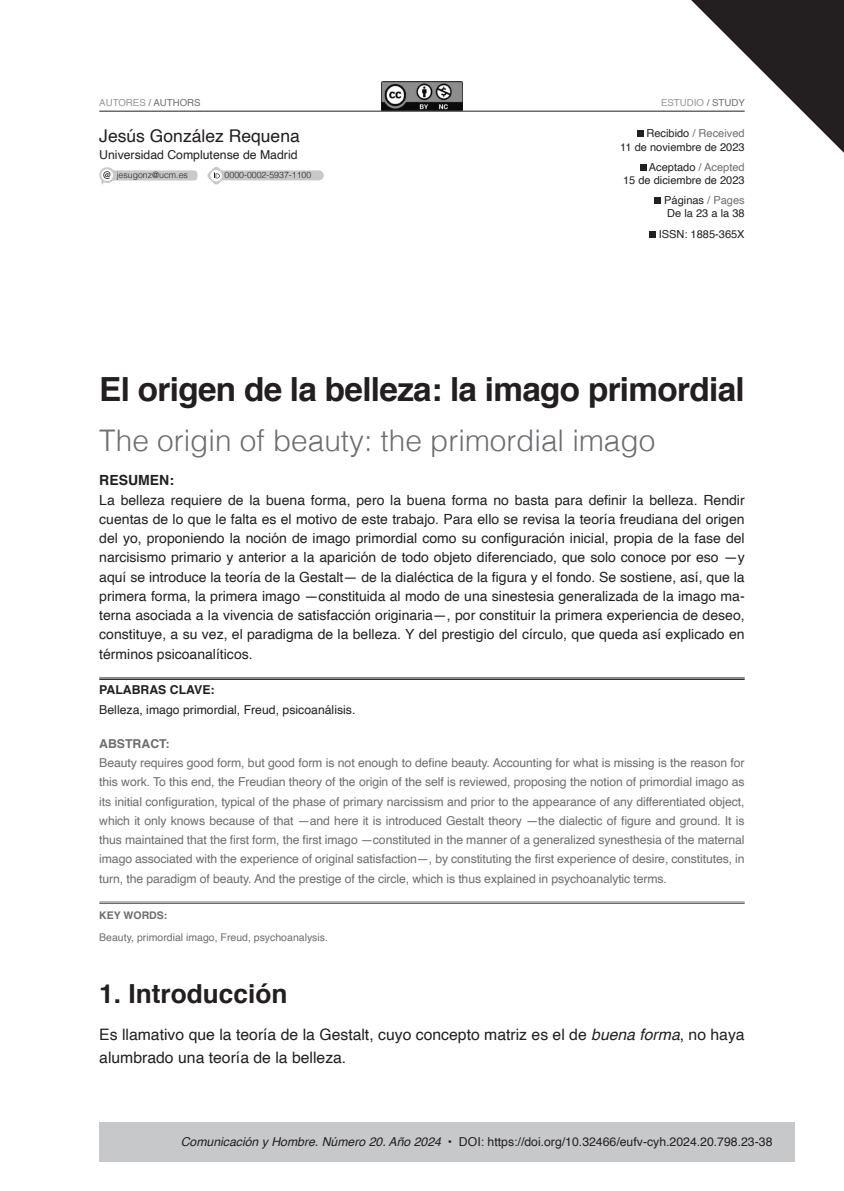
<style>
.page{position:relative;width:844px;height:1191px;background:#fff}
.page>*{position:absolute;margin:0;border:0;box-sizing:border-box;transform-origin:0 0}
.titulo_capitulo{font:700 33.25px "Helvetica";letter-spacing:-.02em;color:#231f20}
.title_capitulo{font:300 29.75px "Helvetica";color:#6c6d70}
.primer_ladillo{font:700 26.25px "Helvetica";color:#231f20}
.AutorEstudios{font:17.5px "Helvetica";color:#231f20}
.texto_primer_parrafo{font:15.75px/22.8px "Helvetica";color:#231f20}
.inicio_resumen{font:14px/19.2px "Helvetica";color:#231f20;text-align:justify}
.inicio_resumen-2{font:700 14px "Helvetica";color:#231f20}
.inicio_abstract{font:12.25px/19.2px "Helvetica";letter-spacing:-.01em;color:#6c6d70;text-align:justify}
.pie_pagina_inicio{font:12.25px "Helvetica";color:#231f20}
.inicio_palabras_clav{font:12.25px "Helvetica";color:#231f20}
.UniversidadEstudios{font:12.25px "Helvetica";color:#231f20}
.inicio_palabras_clav-2{font:700 12.25px "Helvetica";color:#231f20}
.inicio_abstract-2{font:700 12.25px "Helvetica";color:#6c6d70}
.fecha_recibido_acept{font:11.03px "Helvetica";color:#231f20}
.recibido_aceptado_is{font:11.03px "Helvetica";color:#231f20}
.recibido_aceptado_is-2{font:11.03px "Helvetica";color:#6c6d70}
.inicio_Key_Words{font:10.5px "Helvetica";color:#6c6d70}
.inicio_Key_Words-2{font:700 10.5px "Helvetica";color:#6c6d70}
.t1{font:9.62px "Helvetica";color:#6c6d70}
.t2{font:9.62px "Helvetica";color:#939598}
.inicio_capitulo_emai{font:300 8.75px "Helvetica";color:#231f20}
.s1{color:#939598}
.s2{color:#6c6d70}
.s3{color:#231f20}
.s4{font-style:italic}
</style>
<div class="page">
<svg style="left:676px;top:0;width:167px;height:152px"></svg>
<img style="left:381px;top:82px;width:81px;height:29px">
<hr style="left:99px;top:111px;width:645px;height:1px;background:#231f20">
<div style="left:99px;top:1121px;width:695px;height:40px;background:#c7c8ca"></div>
<hr style="left:99px;top:677px;width:645px;height:1px;background:#231f20">
<hr style="left:99px;top:679px;width:645px;height:1px;background:#231f20">
<hr style="left:99px;top:901px;width:645px;height:1px;background:#6c6d70">
<hr style="left:99px;top:903px;width:645px;height:1px;background:#6c6d70">
<div style="left:636px;top:131px;width:7px;height:6px;background:#231f20"></div>
<div style="left:639px;top:164px;width:7px;height:7px;background:#231f20"></div>
<div style="left:654px;top:197px;width:7px;height:7px;background:#231f20"></div>
<div style="left:648px;top:231px;width:7px;height:6px;background:#231f20"></div>
<svg style="left:99px;top:167px;width:98px;height:18px"></svg>
<div style="left:215px;top:170px;width:109px;height:10px;background:#c7c8ca;border-radius:5px"></div>
<svg style="left:207px;top:167px;width:18px;height:18px"></svg>
<p class="t1" style="left:99px;top:96px;width:103px"><span class="s1">AUTORES</span> / AUTHORS</p>
<p class="t2" style="left:661px;top:96px;width:85px">ESTUDIO <span class="s2">/ STUDY</span></p>
<p class="AutorEstudios" style="left:99px;top:122px;width:202px">Jesús González Requena</p>
<p class="UniversidadEstudios" style="left:99px;top:145px;width:200px">Universidad Complutense de Madrid</p>
<p class="inicio_capitulo_emai" style="left:117px;top:168px;width:73px">jesugonz@ucm.es</p>
<p class="inicio_capitulo_emai" style="left:224px;top:168px;width:88px">0000-0002-5937-1100</p>
<p class="recibido_aceptado_is-2" style="left:646px;top:125px;width:100px"><span class="s3">Recibido</span> / Received</p>
<p class="fecha_recibido_acept" style="left:620px;top:138px;width:126px">11 de noviembre de 2023</p>
<p class="recibido_aceptado_is" style="left:648px;top:158px;width:97px">Aceptado <span class="s2">/ Acepted</span></p>
<p class="fecha_recibido_acept" style="left:623px;top:172px;width:123px">15 de diciembre de 2023</p>
<p class="recibido_aceptado_is" style="left:664px;top:192px;width:82px">Páginas <span class="s2">/ Pages</span></p>
<p class="fecha_recibido_acept" style="left:667px;top:205px;width:79px">De la 23 a la 38</p>
<p class="recibido_aceptado_is" style="left:658px;top:225px;width:87px">ISSN: 1885-365X</p>
<p class="titulo_capitulo" style="left:99px;top:363px;width:646px">El origen de la belleza: la imago primordial</p>
<p class="title_capitulo" style="left:99px;top:415px;width:557px">The origin of beauty: the primordial imago</p>
<p class="inicio_resumen-2" style="left:99px;top:469px;width:76px">RESUMEN:</p>
<p class="inicio_resumen" style="left:99px;top:490px;width:646px">La belleza requiere de la buena forma, pero la buena forma no basta para definir la belleza. Rendir cuentas de lo que le falta es el motivo de este trabajo. Para ello se revisa la teoría freudiana del origen del yo, proponiendo la noción de imago primordial como su configuración inicial, propia de la fase del narcisismo primario y anterior a la aparición de todo objeto diferenciado, que solo conoce por eso —y aquí se introduce la teoría de la Gestalt— de la dialéctica de la figura y el fondo. Se sostiene, así, que la primera forma, la primera imago —constituida al modo de una sinestesia generalizada de la imago ma&shy;terna asociada a la vivencia de satisfacción originaria—, por constituir la primera experiencia de deseo, constituye, a su vez, el paradigma de la belleza. Y del prestigio del círculo, que queda así explicado en términos psicoanalíticos.</p>
<p class="inicio_palabras_clav-2" style="left:99px;top:680px;width:117px">PALABRAS CLAVE:</p>
<p class="inicio_palabras_clav" style="left:99px;top:700px;width:257px">Belleza, imago primordial, Freud, psicoanálisis.</p>
<p class="inicio_abstract-2" style="left:99px;top:733px;width:72px">ABSTRACT:</p>
<p class="inicio_abstract" style="left:99px;top:753px;width:646px">Beauty requires good form, but good form is not enough to define beauty. Accounting for what is missing is the reason for this work. To this end, the Freudian theory of the origin of the self is reviewed, proposing the notion of primordial imago as its initial configuration, typical of the phase of primary narcissism and prior to the appearance of any differentiated object, which it only knows because of that —and here it is introduced Gestalt theory —the dialectic of figure and ground. It is thus maintained that the first form, the first imago —constituted in the manner of a generalized synesthesia of the maternal imago associated with the experience of original satisfaction—, by constituting the first experience of desire, constitutes, in turn, the paradigm of beauty. And the prestige of the circle, which is thus explained in psychoanalytic terms.</p>
<p class="inicio_Key_Words-2" style="left:99px;top:906px;width:70px">KEY WORDS:</p>
<p class="inicio_Key_Words" style="left:99px;top:929px;width:230px">Beauty, primordial imago, Freud, psychoanalysis.</p>
<p class="primer_ladillo" style="left:99px;top:972px;width:190px">1. Introducción</p>
<p class="texto_primer_parrafo" style="left:99px;top:1023px;width:646px">Es llamativo que la teoría de la Gestalt, cuyo concepto matriz es el de <span class="s4">buena forma</span>, no haya alumbrado una teoría de la belleza.</p>
<p class="pie_pagina_inicio" style="left:181px;top:1132px;width:593px"><span class="s4">Comunicación y Hombre. Número 20. Año 2024</span> • DOI: https://doi.org/10.32466/eufv-cyh.2024.20.798.23-38</p>
</div>
